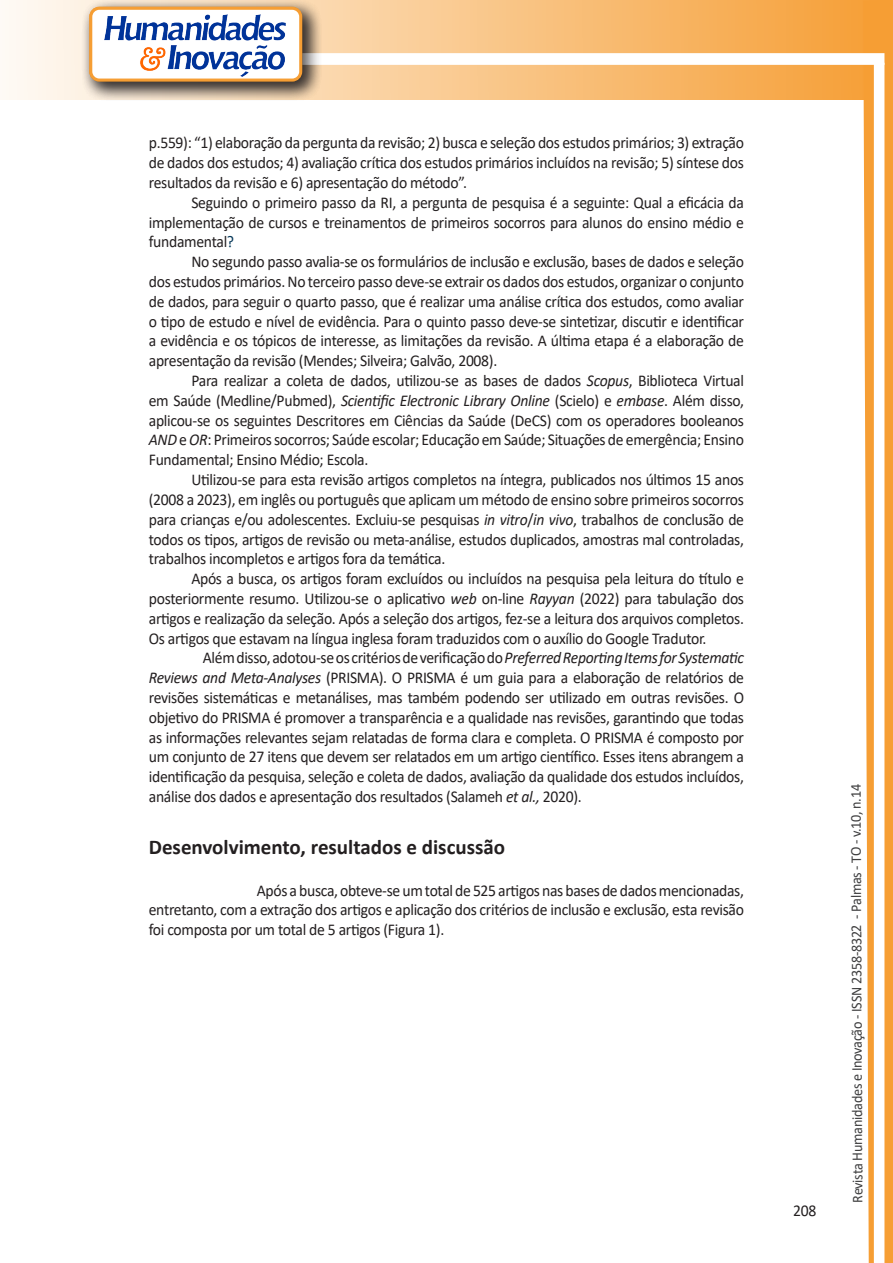
<style>
.page{position:relative;width:893px;height:1263px;background:#fff}
.page>*{position:absolute;margin:0;border:0;box-sizing:border-box;transform-origin:0 0}
.Titulo_2{font:700 21px "Calibri";color:#231f20}
.texto{font:16.5px/19.8px "Calibri";letter-spacing:-.02em;color:#231f20;text-align:justify;scale:.95 1}
.t1{font:15px "Calibri";letter-spacing:-.025em;color:#3e3e3f;scale:.95 1}
.s1{color:#063859}
.s2{font-style:italic}
</style>
<div class="page">
<svg style="left:5px;top:0;width:858px;height:100px;background:#f9c484"></svg>
<div style="left:302px;top:53px;width:582px;height:12px;background:#fff;border:2px solid #fff"></div>
<svg style="left:863px;top:0;width:30px;height:1263px"></svg>
<div style="left:81px;top:0;width:241px;height:102px;background:#231f20;opacity:.75"></div>
<div style="left:91px;top:8px;width:210px;height:72px;background:#fff;border-radius:9px"></div>
<img style="left:104px;top:14px;width:181px;height:62px">
<div style="left:89px;top:7px;width:213px;height:75px;border:3px solid #f69e34;border-radius:9px"></div>
<p class="texto" style="left:149px;top:133px;width:628px">p.559): “1) elaboração da pergunta da revisão; 2) busca e seleção dos estudos primários; 3) extração de dados dos estudos; 4) avaliação crítica dos estudos primários incluídos na revisão; 5) síntese dos resultados da revisão e 6) apresentação do método”.</p>
<p class="texto" style="left:149px;top:192px;width:628px;text-indent:43px">Seguindo o primeiro passo da RI, a pergunta de pesquisa é a seguinte: Qual a eficácia da implementação de cursos e treinamentos de primeiros socorros para alunos do ensino médio e fundamental<span class="s1">?</span></p>
<p class="texto" style="left:149px;top:251px;width:628px;text-indent:43px">No segundo passo avalia-se os formulários de inclusão e exclusão, bases de dados e seleção dos estudos primários. No terceiro passo deve-se extrair os dados dos estudos, organizar o conjunto de dados, para seguir o quarto passo, que é realizar uma análise crítica dos estudos, como avaliar o tipo de estudo e nível de evidência. Para o quinto passo deve-se sintetizar, discutir e identificar a evidência e os tópicos de interesse, as limitações da revisão. A última etapa é a elaboração de apresentação da revisão (Mendes; Silveira; Galvão, 2008).</p>
<p class="texto" style="left:149px;top:370px;width:628px;text-indent:43px">Para realizar a coleta de dados, utilizou-se as bases de dados <span class="s2">Scopus</span>, Biblioteca Virtual em Saúde (Medline/Pubmed), <span class="s2">Scientific Electronic Library Online</span> (Scielo) e <span class="s2">embase</span>. Além disso, aplicou-se os seguintes Descritores em Ciências da Saúde (DeCS) com os operadores booleanos <span class="s2">AND</span> e <span class="s2">OR</span>: Primeiros socorros; Saúde escolar; Educação em Saúde; Situações de emergência; Ensino Fundamental; Ensino Médio; Escola.</p>
<p class="texto" style="left:149px;top:469px;width:628px;text-indent:43px">Utilizou-se para esta revisão artigos completos na íntegra, publicados nos últimos 15 anos (2008 a 2023), em inglês ou português que aplicam um método de ensino sobre primeiros socorros para crianças e/ou adolescentes. Excluiu-se pesquisas <span class="s2">in vitro</span>/<span class="s2">in vivo</span>, trabalhos de conclusão de todos os tipos, artigos de revisão ou meta-análise, estudos duplicados, amostras mal controladas, trabalhos incompletos e artigos fora da temática.</p>
<p class="texto" style="left:149px;top:568px;width:628px;text-indent:43px">Após a busca, os artigos foram excluídos ou incluídos na pesquisa pela leitura do título e posteriormente resumo. Utilizou-se o aplicativo <span class="s2">web</span> on-line <span class="s2">Rayyan</span> (2022) para tabulação dos artigos e realização da seleção. Após a seleção dos artigos, fez-se a leitura dos arquivos completos.<br>Os artigos que estavam na língua inglesa foram traduzidos com o auxílio do Google Tradutor.</p>
<p class="texto" style="left:149px;top:647px;width:628px;text-indent:54px">Além disso, adotou-se os critérios de verificação do <span class="s2">Preferred Reporting Items for Systematic Reviews and Meta-Analyses</span> (PRISMA). O PRISMA é um guia para a elaboração de relatórios de revisões sistemáticas e metanálises, mas também podendo ser utilizado em outras revisões. O objetivo do PRISMA é promover a transparência e a qualidade nas revisões, garantindo que todas as informações relevantes sejam relatadas de forma clara e completa. O PRISMA é composto por um conjunto de 27 itens que devem ser relatados em um artigo científico. Esses itens abrangem a identificação da pesquisa, seleção e coleta de dados, avaliação da qualidade dos estudos incluídos, análise dos dados e apresentação dos resultados (Salameh <span class="s2">et al.,</span> 2020).</p>
<p class="Titulo_2" style="left:149px;top:832px;width:358px">Desenvolvimento, resultados e discussão</p>
<p class="texto" style="left:149px;top:880px;width:628px;text-indent:108px">Após a busca, obteve-se um total de 525 artigos nas bases de dados mencionadas, entretanto, com a extração dos artigos e aplicação dos critérios de inclusão e exclusão, esta revisão foi composta por um total de 5 artigos (Figura 1).</p>
<p class="texto" style="left:793px;top:1200px;width:26px">208</p>
<p class="t1" style="left:846px;top:1203px;width:442px;rotate:-90deg">Revista Humanidades e Inovação - ISSN 2358-8322 - Palmas - TO - v.10, n.14</p>
</div>
